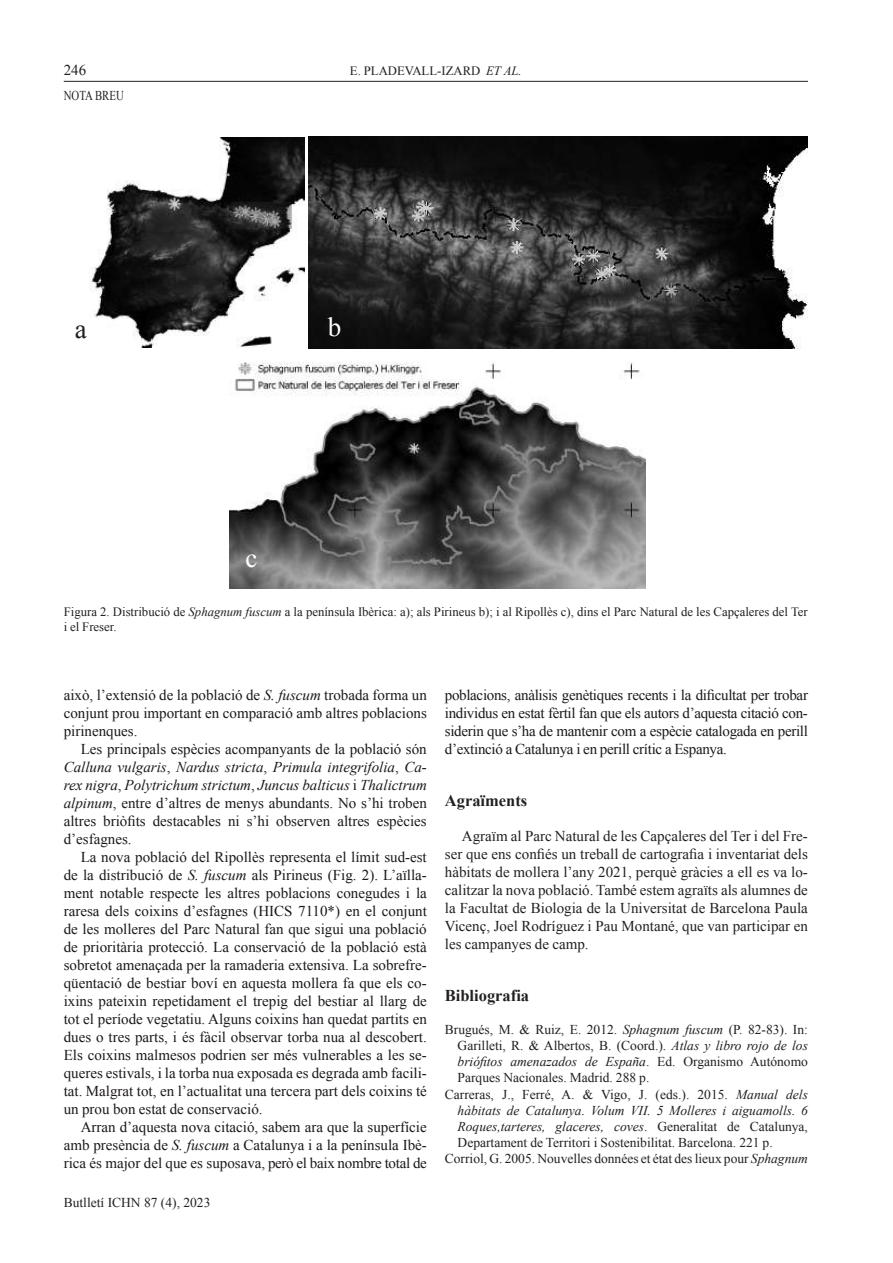
<style>
.page{position:relative;width:893px;height:1263px;background:#fff}
.page>*{position:absolute;margin:0;border:0;box-sizing:border-box;transform-origin:0 0}
.t1{font:27px "Times New Roman";color:#fff}
.t2{font:27px "Times New Roman";color:#221f1f}
.t3{font:700 16.5px "Times New Roman";color:#221f1f}
.t4{font:15px/18px "Times New Roman";color:#1c181c;text-align:justify}
.t5{font:15px/18px "Times New Roman";color:#221f1f;text-align:justify}
.t6{font:13.5px "Times New Roman";color:#221f1f}
.t7{font:italic 13.5px "Times New Roman";color:#221f1f}
.t8{font:13.5px "Times New Roman";color:#221f1f;scale:.8 1}
.t9{font:12.75px/15.3px "Times New Roman";color:#221f1f}
.s1{font-style:italic}
.s2{font-style:normal}
</style>
<div class="page">
<hr style="left:64px;top:81px;width:744px;height:1px;background:#221f1f">
<img style="left:89px;top:137px;width:215px;height:210px">
<img style="left:309px;top:137px;width:499px;height:211px">
<img style="left:229px;top:362px;width:417px;height:227px">
<p class="t5" style="left:64px;top:63px;width:24px">246</p>
<p class="t8" style="left:64px;top:90px;width:77px">NOTA BREU</p>
<p class="t9" style="left:350px;top:64px;width:173px">E. PLADEVALL-IZARD <span class="s1">ET AL.</span></p>
<h1 class="t2" style="left:75px;top:319px;width:13px">a</h1>
<h1 class="t1" style="left:328px;top:317px;width:15px">b</h1>
<h1 class="t1" style="left:245px;top:548px;width:13px">c</h1>
<p class="t9" style="left:64px;top:605px;width:746px">Figura 2. Distribució de <span class="s1">Sphagnum fuscum</span> a la península Ibèrica: a); als Pirineus b); i al Ripollès c), dins el Parc Natural de les Capçaleres del Ter i el Freser.</p>
<p class="t4" style="left:64px;top:687px;width:365px">això, l’extensió de la població de <span class="s1">S. fuscum</span> trobada forma un conjunt prou important en comparació amb altres poblacions pirinenques.</p>
<p class="t4" style="left:64px;top:741px;width:365px;text-indent:17px">Les principals espècies acompanyants de la població són <span class="s1">Calluna vulgaris</span>, <span class="s1">Nardus stricta</span>, <span class="s1">Primula integrifolia</span>, <span class="s1">Ca&shy;rex nigra</span>, <span class="s1">Polytrichum strictum</span>, <span class="s1">Juncus balticus</span> i <span class="s1">Thalictrum alpinum</span>, entre d’altres de menys abundants. No s’hi troben altres briòfits destacables ni s’hi observen altres espècies d’esfagnes.</p>
<p class="t4" style="left:64px;top:849px;width:365px;text-indent:17px">La nova població del Ripollès representa el límit sud-est de la distribució de <span class="s1">S. fuscum</span> als Pirineus (Fig. 2). L’aïlla&shy;ment notable respecte les altres poblacions conegudes i la raresa dels coixins d’esfagnes (HICS 7110*) en el conjunt de les molleres del Parc Natural fan que sigui una població de prioritària protecció. La conservació de la població està sobretot amenaçada per la ramaderia extensiva. La sobrefre&shy;qüentació de bestiar boví en aquesta mollera fa que els co&shy;ixins pateixin repetidament el trepig del bestiar al llarg de tot el període vegetatiu. Alguns coixins han quedat partits en dues o tres parts, i és fàcil observar torba nua al descobert.<br>Els coixins malmesos podrien ser més vulnerables a les se&shy;queres estivals, i la torba nua exposada es degrada amb facili&shy;tat. Malgrat tot, en l’actualitat una tercera part dels coixins té un prou bon estat de conservació.</p>
<p class="t4" style="left:64px;top:1119px;width:365px;text-indent:17px">Arran d’aquesta nova citació, sabem ara que la superfície amb presència de <span class="s1">S. fuscum</span> a Catalunya i a la península Ibè&shy;rica és major del que es suposava, però el baix nombre total de</p>
<p class="t6" style="left:64px;top:1198px;width:148px">Butlletí ICHN 87 (4), 2023</p>
<p class="t4" style="left:445px;top:686px;width:365px">poblacions, anàlisis genètiques recents i la dificultat per trobar individus en estat fèrtil fan que els autors d’aquesta citació con&shy;siderin que s’ha de mantenir com a espècie catalogada en perill d’extinció a Catalunya i en perill crític a Espanya.</p>
<p class="t3" style="left:445px;top:795px;width:84px">Agraïments</p>
<p class="t5" style="left:445px;top:828px;width:365px;text-indent:17px">Agraïm al Parc Natural de les Capçaleres del Ter i del Fre&shy;ser que ens confiés un treball de cartografia i inventariat dels hàbitats de mollera l’any 2021, perquè gràcies a ell es va lo&shy;calitzar la nova població. També estem agraïts als alumnes de la Facultat de Biologia de la Universitat de Barcelona Paula Vicenç, Joel Rodríguez i Pau Montané, que van participar en les campanyes de camp.</p>
<p class="t3" style="left:445px;top:989px;width:86px">Bibliografia</p>
<p class="t6" style="left:445px;top:1024px;width:365px">Brugués, M. &amp; Ruiz, E. 2012. <span class="s1">Sphagnum fuscum</span> (P. 82-83). In:</p>
<p class="t6" style="left:458px;top:1040px;width:352px">Garilleti, R. &amp; Albertos, B. (Coord.). <span class="s1">Atlas y libro rojo de los</span></p>
<p class="t7" style="left:458px;top:1052px;width:352px">briófitos amenazados de España<span class="s2">. Ed. Organismo Autónomo</span></p>
<p class="t6" style="left:458px;top:1073px;width:193px">Parques Nacionales. Madrid. 288 p.</p>
<p class="t6" style="left:445px;top:1089px;width:365px">Carreras, J., Ferré, A. &amp; Vigo, J. (eds.). 2015. <span class="s1">Manual dels</span></p>
<p class="t7" style="left:458px;top:1101px;width:352px">hàbitats de Catalunya. Volum VII. 5 Molleres i aiguamolls. 6</p>
<p class="t7" style="left:458px;top:1121px;width:352px">Roques,tarteres, glaceres, coves<span class="s2">. Generalitat de Catalunya,</span></p>
<p class="t6" style="left:458px;top:1138px;width:317px">Departament de Territori i Sostenibilitat. Barcelona. 221 p.</p>
<p class="t6" style="left:445px;top:1154px;width:365px">Corriol, G. 2005. Nouvelles données et état des lieux pour <span class="s1">Sphagnum</span></p>
</div>
